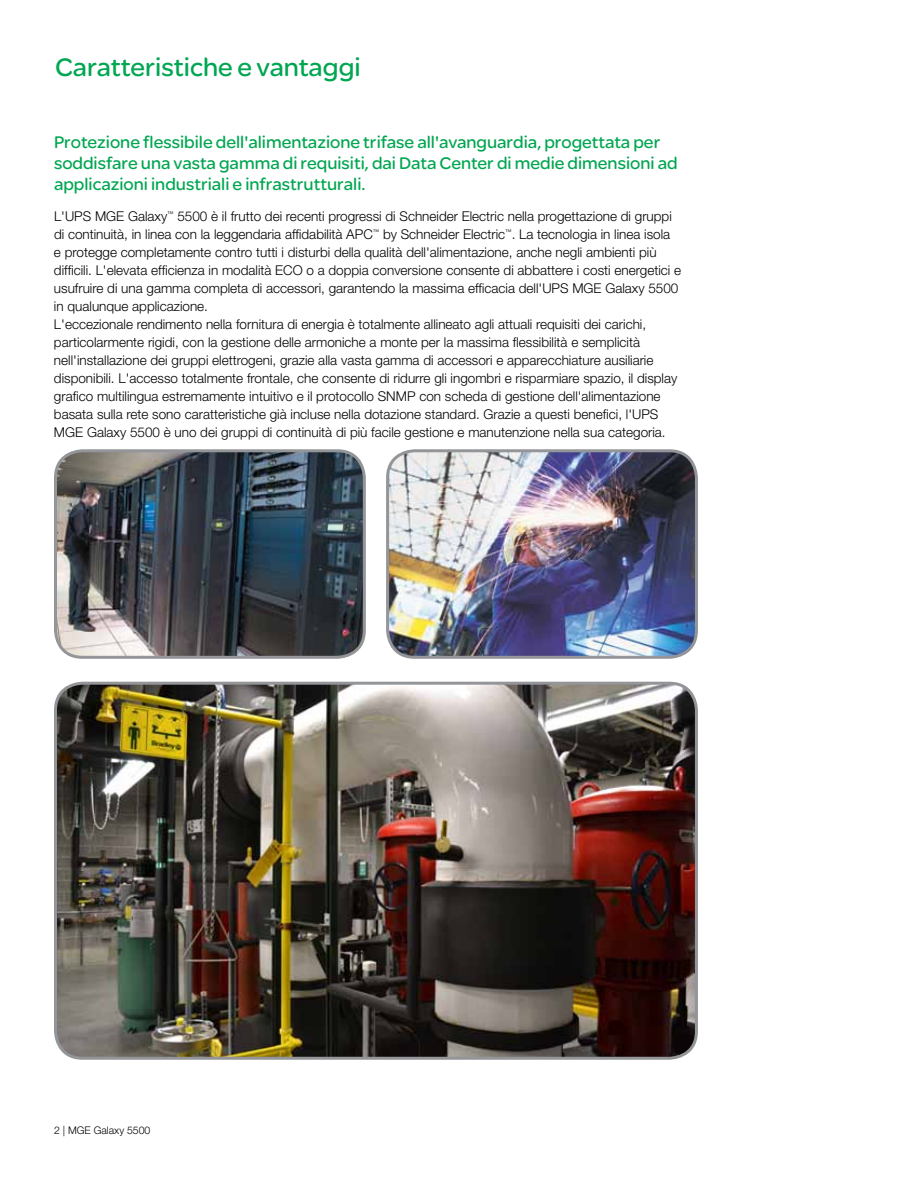
<style>
.page{position:relative;width:918px;height:1188px;background:#fff}
.page>*{position:absolute;margin:0;border:0;box-sizing:border-box;transform-origin:0 0}
.t1{font:27px "SE Optimist";color:#00a651}
.t2{font:18px/21px "SE Optimist";color:#00a651}
.t3{font:300 13.5px/18px "Helvetica Neue";color:#000}
.t4{font:300 10.5px "Helvetica Neue";color:#000}
</style>
<div class="page">
<img style="left:55px;top:452px;width:309px;height:205px">
<div style="left:54px;top:449px;width:312px;height:210px;border:3px solid #939598;border-radius:27px"></div>
<img style="left:56px;top:683px;width:640px;height:375px">
<div style="left:54px;top:682px;width:644px;height:378px;border:3px solid #939598;border-radius:27px"></div>
<img style="left:388px;top:451px;width:308px;height:206px">
<div style="left:386px;top:449px;width:312px;height:210px;border:3px solid #939598;border-radius:27px"></div>
<h1 class="t1" style="left:55px;top:48px;width:307px">Caratteristiche e vantaggi</h1>
<h2 class="t2" style="left:54px;top:131px;width:625px">Protezione flessibile dell'alimentazione trifase all'avanguardia, progettata per soddisfare una vasta gamma di requisiti, dai Data Center di medie dimensioni ad applicazioni industriali e infrastrutturali.</h2>
<p class="t3" style="left:54px;top:207px;width:629px">L'UPS MGE Galaxy<sup>™</sup> 5500 è il frutto dei recenti progressi di Schneider Electric nella progettazione di gruppi di continuità, in linea con la leggendaria affidabilità APC<sup>™</sup> by Schneider Electric<sup>™</sup>. La tecnologia in linea isola<br>e protegge completamente contro tutti i disturbi della qualità dell'alimentazione, anche negli ambienti più difficili. L'elevata efficienza in modalità ECO o a doppia conversione consente di abbattere i costi energetici e usufruire di una gamma completa di accessori, garantendo la massima efficacia dell'UPS MGE Galaxy 5500 in qualunque applicazione.<br>L'eccezionale rendimento nella fornitura di energia è totalmente allineato agli attuali requisiti dei carichi, particolarmente rigidi, con la gestione delle armoniche a monte per la massima flessibilità e semplicità nell'installazione dei gruppi elettrogeni, grazie alla vasta gamma di accessori e apparecchiature ausiliarie disponibili. L'accesso totalmente frontale, che consente di ridurre gli ingombri e risparmiare spazio, il display grafico multilingua estremamente intuitivo e il protocollo SNMP con scheda di gestione dell'alimentazione basata sulla rete sono caratteristiche già incluse nella dotazione standard. Grazie a questi benefici, l'UPS MGE Galaxy 5500 è uno dei gruppi di continuità di più facile gestione e manutenzione nella sua categoria.</p>
<p class="t4" style="left:54px;top:1124px;width:98px">2 | MGE Galaxy 5500</p>
</div>
